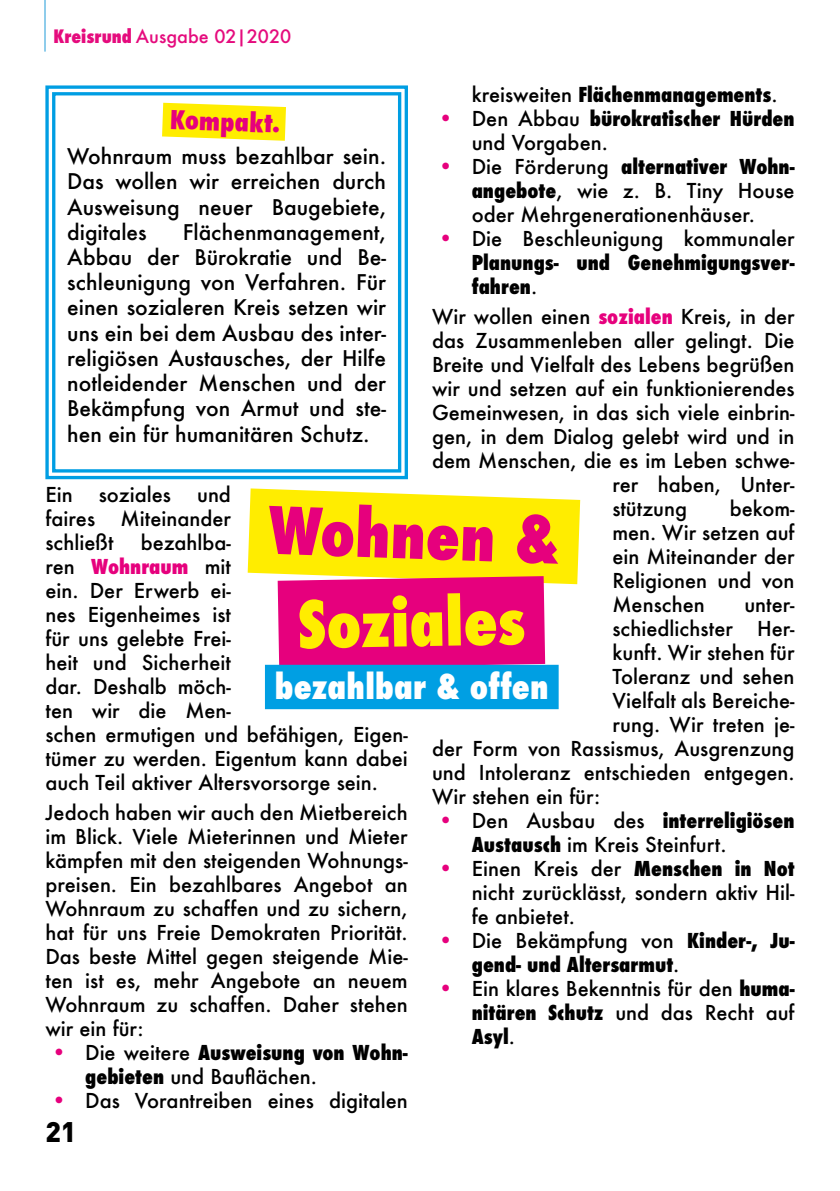
<style>
.page{position:relative;width:840px;height:1191px;background:#fff}
.page>*{position:absolute;margin:0;border:0;box-sizing:border-box;transform-origin:0 0}
.t1{font:800 condensed 63.4px "Futura";color:#ffed00}
.t2{font:800 condensed 63.4px "Futura";color:#e6007d}
.t3{font:800 condensed 33.4px "Futura";letter-spacing:.005em;color:#fff}
.t4{font:900 28px "DIN";color:#000}
.t5{font:800 condensed 25.4px "Futura";color:#e6007d}
.t6{font:500 21px/25.2px "Futura";color:#000;text-align:justify}
.t7{font:500 20px/24px "Futura";color:#000;text-align:justify}
.t8{font:800 condensed 20px/24px "Futura";color:#000}
.t9{font:500 18px "Futura";color:#e50b7d}
.s1{font-weight:800;font-stretch:condensed}
.s2{font-weight:500;font-stretch:normal}
.s3{font-weight:800;font-stretch:condensed;font-size:21px;color:#e6007d}
.s4{font-size:21px;color:#e6007d}
.s5{font-weight:800;font-stretch:condensed;color:#e6007d}
</style>
<div class="page">
<svg style="left:45px;top:85px;width:363px;height:395px"></svg>
<div style="left:52px;top:92px;width:349px;height:380px;border:3px solid #009ee3"></div>
<svg style="left:162px;top:443px;width:419px;height:87px"></svg>
<svg style="left:247px;top:530px;width:333px;height:180px"></svg>
<div style="left:265px;top:665px;width:293px;height:44px;background:#009fe3"></div>
<svg style="left:128px;top:85px;width:192px;height:74px"></svg>
<hr style="left:45px;top:0;width:1px;height:52px;background:#209bd8">
<p class="t9" style="left:53px;top:24px;width:239px"><span class="s1">Kreisrund</span> Ausgabe 02|2020</p>
<p class="t8" style="left:471px;top:83px;width:307px"><span class="s2">kreisweiten</span> Flächenmanagements<span class="s2">.</span></p>
<p class="t7" style="left:471px;top:106px;width:324px;text-indent:-34px"><span class="s3">•</span> Den Abbau <span class="s1">bürokratischer Hürden </span>und Vorgaben.</p>
<p class="t7" style="left:471px;top:154px;width:324px;text-indent:-34px"><span class="s3">•</span> Die Förderung <span class="s1">alternativer Wohn&shy;angebote</span>, wie z. B. Tiny House oder Mehrgenerationenhäuser.</p>
<p class="t8" style="left:471px;top:227px;width:324px;text-align:justify;text-indent:-34px"><span class="s4">•</span> <span class="s2">Die Beschleunigung kommunaler </span>Planungs- und Genehmigungsver&shy;fahren<span class="s2">.</span></p>
<p class="t7" style="left:432px;top:304px;width:364px">Wir wollen einen <span class="s5">sozialen</span> Kreis, in der</p>
<p class="t7" style="left:432px;top:328px;width:364px">das Zusammenleben aller gelingt. Die</p>
<p class="t7" style="left:432px;top:352px;width:364px">Breite und Vielfalt des Lebens begrüßen</p>
<p class="t7" style="left:432px;top:376px;width:364px">wir und setzen auf ein funktionierendes</p>
<p class="t7" style="left:432px;top:400px;width:364px">Gemeinwesen, in das sich viele einbrin-</p>
<p class="t7" style="left:432px;top:424px;width:364px">gen, in dem Dialog gelebt wird und in</p>
<p class="t7" style="left:432px;top:448px;width:364px">dem Menschen, die es im Leben schwe-</p>
<p class="t7" style="left:612px;top:472px;width:183px">rer haben, Unter-</p>
<p class="t7" style="left:612px;top:496px;width:76px">stützung</p>
<p class="t5" style="left:171px;top:102px;width:111px;rotate:2deg">Kompakt.</p>
<p class="t6" style="left:67px;top:143px;width:320px">Wohnraum muss bezahlbar sein.<br>Das wollen wir erreichen durch Ausweisung neuer Baugebiete, digitales</p>
<p class="t6" style="left:67px;top:219px;width:320px;text-indent:115px">Flächenmanagement, Abbau der Bürokratie und Be&shy;schleunigung von Verfahren. Für einen sozialeren Kreis setzen wir uns ein bei dem Ausbau des inter&shy;religiösen Austausches, der Hilfe notleidender Menschen und der Bekämpfung von Armut und ste&shy;hen ein für humanitären Schutz.</p>
<p class="t7" style="left:45px;top:482px;width:29px">Ein</p>
<p class="t7" style="left:99px;top:482px;width:74px">soziales</p>
<p class="t7" style="left:197px;top:482px;width:35px">und</p>
<p class="t7" style="left:45px;top:506px;width:51px">faires</p>
<p class="t7" style="left:120px;top:506px;width:112px">Miteinander</p>
<p class="t7" style="left:45px;top:530px;width:70px">schließt</p>
<p class="t7" style="left:612px;top:496px;width:183px;text-indent:117px">bekom&shy;men. Wir setzen auf ein Miteinander der Religionen und von Menschen</p>
<h1 class="t2" style="left:269px;top:487px;width:293px;rotate:2deg">Wohnen &amp;</h1>
<h1 class="t1" style="left:296px;top:581px;width:229px;rotate:-1deg">Soziales</h1>
<h2 class="t3" style="left:275px;top:663px;width:275px">bezahlbar &amp; offen</h2>
<p class="t7" style="left:45px;top:530px;width:364px;text-align:left;text-indent:95px">bezahlba-<br>ren <span class="s5">Wohnraum</span> mit<br>ein. Der Erwerb ei-<br>nes Eigenheimes ist<br>für uns gelebte Frei-<br>heit und Sicherheit<br>dar. Deshalb möch-<br>ten wir die Men-<br>schen ermutigen und befähigen, Eigen&shy;tümer zu werden. Eigentum kann dabei auch Teil aktiver Altersvorsorge sein.</p>
<p class="t7" style="left:45px;top:800px;width:364px">Jedoch haben wir auch den Mietbereich im Blick. Viele Mieterinnen und Mieter kämpfen mit den steigenden Wohnungs&shy;preisen. Ein bezahlbares Angebot an Wohnraum zu schaffen und zu sichern, hat für uns Freie Demokraten Priorität.<br>Das beste Mittel gegen steigende Mie&shy;ten ist es, mehr Angebote an neuem Wohnraum zu schaffen. Daher stehen wir ein für:</p>
<p class="t8" style="left:85px;top:1040px;width:324px;text-indent:-34px"><span class="s4">•</span> <span class="s2">Die weitere</span> Ausweisung von Wohn&shy;gebieten <span class="s2">und Bauflächen.</span></p>
<p class="t7" style="left:51px;top:1088px;width:358px"><span class="s3">•</span> Das Vorantreiben eines digitalen</p>
<p class="t7" style="left:744px;top:592px;width:52px">unter-</p>
<p class="t7" style="left:612px;top:616px;width:183px">schiedlichster Her-</p>
<p class="t7" style="left:612px;top:640px;width:183px">kunft. Wir stehen für</p>
<p class="t7" style="left:612px;top:664px;width:183px">Toleranz und sehen</p>
<p class="t7" style="left:612px;top:688px;width:183px">Vielfalt als Bereiche-</p>
<p class="t7" style="left:612px;top:712px;width:183px">rung. Wir treten je-</p>
<p class="t7" style="left:432px;top:736px;width:364px">der Form von Rassismus, Ausgrenzung</p>
<p class="t7" style="left:432px;top:760px;width:364px">und Intoleranz entschieden entgegen.</p>
<p class="t7" style="left:432px;top:784px;width:170px">Wir stehen ein für:</p>
<p class="t7" style="left:471px;top:808px;width:324px;text-indent:-34px"><span class="s3">•</span> Den Ausbau des <span class="s1">interreligiösen<br>Austausch</span> im Kreis Steinfurt.</p>
<p class="t7" style="left:471px;top:856px;width:324px;text-indent:-34px"><span class="s3">•</span> Einen Kreis der <span class="s1">Menschen in Not </span>nicht zurücklässt, sondern aktiv Hil&shy;fe anbietet.</p>
<p class="t8" style="left:471px;top:928px;width:324px;text-indent:-34px"><span class="s4">•</span> <span class="s2">Die Bekämpfung von</span> Kinder-, Ju&shy;gend- und Altersarmut<span class="s2">.</span></p>
<p class="t7" style="left:471px;top:976px;width:324px;text-indent:-34px"><span class="s3">•</span> Ein klares Bekenntnis für den <span class="s1">huma&shy;nitären Schutz</span> und das Recht auf <span class="s1">Asyl</span>.</p>
<h3 class="t4" style="left:45px;top:1112px;width:33px">21</h3>
</div>
